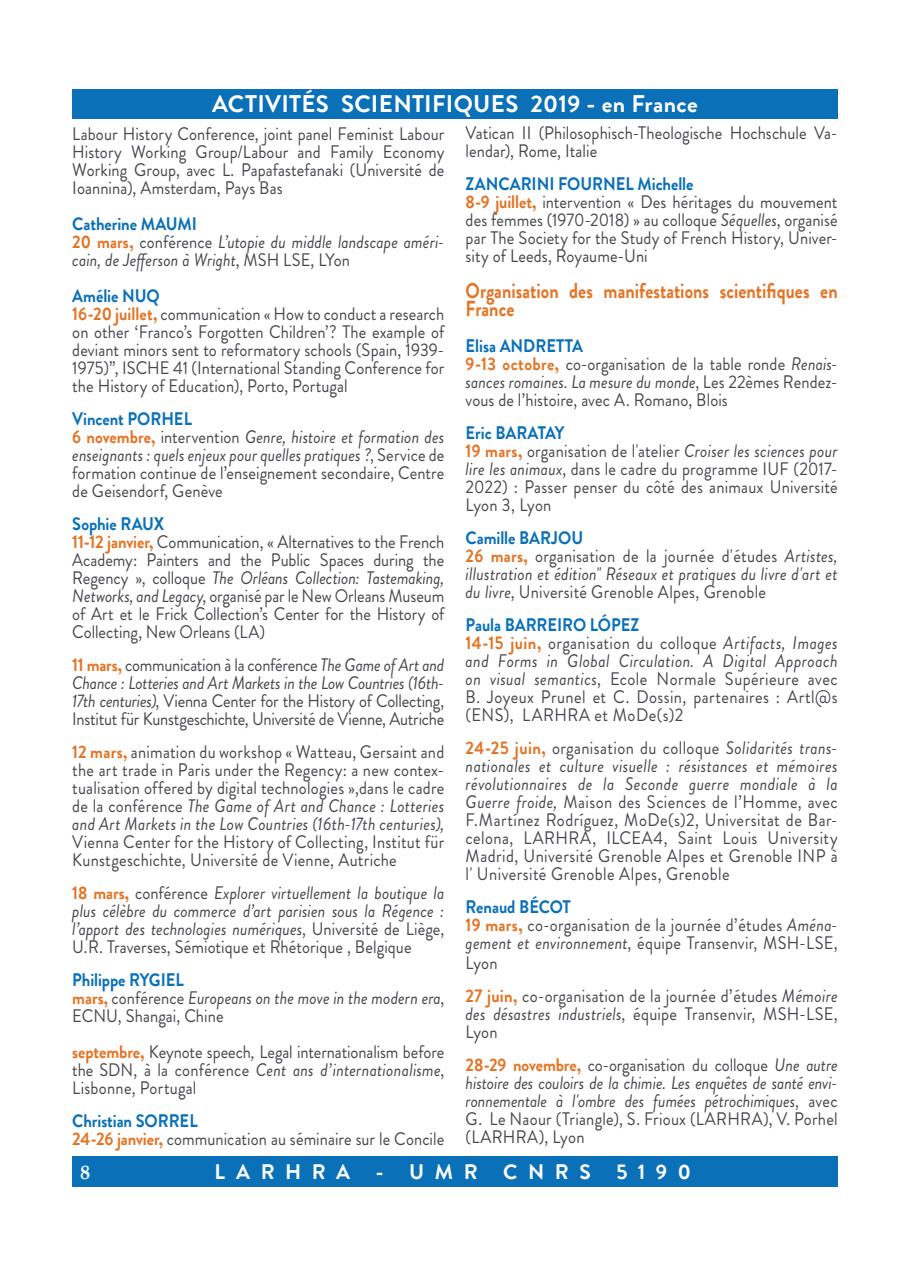
<style>
.page{position:relative;width:910px;height:1280px;background:#fff}
.page>*{position:absolute;margin:0;border:0;box-sizing:border-box;transform-origin:0 0}
.t1{font:700 24px "Brandon Grotesque";letter-spacing:.015em;color:#fff}
.t2{font:700 21.6px/18px "Brandon Grotesque";letter-spacing:.005em;color:#e47425;scale:.83 1}
.t3{font:700 21px "Brandon Grotesque";letter-spacing:.5em;color:#fff}
.t4{font:700 19.5px "Book Antiqua";color:#fff}
.t5{font:18.15px/18px "Brandon Grotesque";letter-spacing:.005em;color:#46474c;scale:.91 1}
.t6{font:italic 18.15px/18px "Brandon Grotesque";letter-spacing:.005em;color:#46474c;scale:.91 1}
.t7{font:18.15px/18px "Brandon Grotesque";letter-spacing:.025em;color:#46474c;scale:.91 1}
.s1{font-weight:700;font-style:normal;color:#0a70b8}
.s2{font-weight:700;font-style:normal;color:#e47425}
.s3{font-style:normal}
.s4{font-weight:700;color:#0a70b8}
.s5{font-weight:700;color:#e47425}
.s6{font-style:italic}
</style>
<div class="page">
<div style="left:72px;top:89px;width:766px;height:30px;background:#0a70b8"></div>
<div style="left:72px;top:1156px;width:765px;height:30px;background:#0a70b8"></div>
<h1 class="t1" style="left:212px;top:87px;width:487px">ACTIVITÉS SCIENTIFIQUES 2019 - en France</h1>
<p class="t5" style="left:72px;top:125px;width:410px;text-align:justify">Labour History Conference, joint panel Feminist Labour History Working Group/Labour and Family Economy Working Group, avec L. Papafastefanaki (Université de Ioannina), Amsterdam, Pays Bas</p>
<p class="t6" style="left:72px;top:215px;width:410px"><span class="s1">Catherine MAUMI<br></span><span class="s2">20 mars,</span> <span class="s3">conférence</span> L’utopie du middle landscape améri&shy;cain, de Jefferson à Wright<span class="s3">, MSH LSE, LYon</span></p>
<p class="t5" style="left:72px;top:287px;width:410px"><span class="s4">Amélie NUQ<br></span><span class="s5">16-20 juillet,</span> communication « How to conduct a research on other ‘Franco’s Forgotten Children’? The example of deviant minors sent to reformatory schools (Spain, 1939- 1975)”, ISCHE 41 (International Standing Conference for the History of Education), Porto, Portugal</p>
<p class="t5" style="left:72px;top:410px;width:410px"><span class="s4">Vincent PORHEL<br></span><span class="s5">6 novembre,</span> intervention <span class="s6">Genre, histoire et formation des enseignants : quels enjeux pour quelles pratiques ?</span>, Service de formation continue de l’enseignement secondaire, Centre de Geisendorf, Genève</p>
<p class="t5" style="left:72px;top:515px;width:410px"><span class="s4">Sophie RAUX<br></span><span class="s5">11-12 janvier,</span> Communication, « Alternatives to the French Academy: Painters and the Public Spaces during the Regency », colloque <span class="s6">The Orléans Collection: Tastemaking, Networks, and Legacy</span>, organisé par le New Orleans Museum of Art et le Frick Collection’s Center for the History of Collecting, New Orleans (LA)</p>
<p class="t5" style="left:72px;top:656px;width:410px;text-align:justify"><span class="s5">11 mars,</span> communication à la conférence <span class="s6">The Game of Art and Chance : Lotteries and Art Markets in the Low Countries (16th-17th centuries)</span>, Vienna Center for the History of Collecting, Institut für Kunstgeschichte, Université de Vienne, Autriche</p>
<p class="t5" style="left:72px;top:743px;width:410px;text-align:justify"><span class="s5">12 mars,</span> animation du workshop « Watteau, Gersaint and the art trade in Paris under the Regency: a new contex&shy;tualisation offered by digital technologies »,dans le cadre de la conférence <span class="s6">The Game of Art and Chance : Lotteries and Art Markets in the Low Countries (16th-17th centuries),</span></p>
<p class="t5" style="left:72px;top:833px;width:410px">Vienna Center for the History of Collecting, Institut für<br>Kunstgeschichte, Université de Vienne, Autriche</p>
<p class="t6" style="left:72px;top:884px;width:410px;text-align:justify"><span class="s2">18 mars,</span> <span class="s3">conférence</span> Explorer virtuellement la boutique la plus célèbre du commerce d’art parisien sous la Régence : l’apport des technologies numériques<span class="s3">, Université de Liège, U.R. Traverses, Sémiotique et Rhétorique , Belgique</span></p>
<p class="t6" style="left:72px;top:971px;width:410px"><span class="s1">Philippe RYGIEL<br></span><span class="s2">mars,</span> <span class="s3">conférence</span> Europeans on the move in the modern era<span class="s3">,<br>ECNU, Shangai, Chine</span></p>
<p class="t5" style="left:72px;top:1043px;width:410px;text-align:justify"><span class="s5">septembre,</span> Keynote speech<span class="s6">,</span> Legal internationalism before the SDN, à la conférence <span class="s6">Cent ans d’internationalisme</span>, Lisbonne, Portugal</p>
<p class="t5" style="left:72px;top:1112px;width:410px"><span class="s4">Christian SORREL<br></span><span class="s5">24-26 janvier,</span> communication au séminaire sur le Concile</p>
<p class="t5" style="left:466px;top:124px;width:410px">Vatican II (Philosophisch-Theologische Hochschule Va&shy;lendar), Rome, Italie</p>
<p class="t5" style="left:466px;top:175px;width:410px"><span class="s4">ZANCARINI FOURNEL Michelle<br></span><span class="s5">8-9 juillet,</span> intervention « Des héritages du mouvement des femmes (1970-2018) » au colloque <span class="s6">Séquelles</span>, organisé par The Society for the Study of French History, Univer&shy;sity of Leeds, Royaume-Uni</p>
<p class="t2" style="left:466px;top:282px;width:450px">Organisation des manifestations scientifiques en<br>France</p>
<p class="t5" style="left:466px;top:337px;width:410px"><span class="s4">Elisa ANDRETTA<br></span><span class="s5">9-13 octobre,</span> co-organisation de la table ronde <span class="s6">Renais&shy;sances romaines. La mesure du monde</span>, Les 22èmes Rendez&shy;vous de l’histoire, avec A. Romano, Blois</p>
<p class="t5" style="left:466px;top:424px;width:410px"><span class="s4">Eric BARATAY<br></span><span class="s5">19 mars,</span> organisation de l'atelier <span class="s6">Croiser les sciences pour lire les animaux</span>, dans le cadre du programme IUF (2017- 2022) : Passer penser du côté des animaux Université Lyon 3, Lyon</p>
<p class="t6" style="left:466px;top:529px;width:410px"><span class="s1">Camille BARJOU<br></span><span class="s2">26 mars,</span> <span class="s3">organisation de la journée d'études</span> Artistes, illustration et édition" Réseaux et pratiques du livre d'art et du livre<span class="s3">, Université Grenoble Alpes, Grenoble</span></p>
<p class="t7" style="left:466px;top:616px;width:410px"><span class="s4">Paula BARREIRO LÓPEZ<br></span><span class="s5">14-15 juin,</span> organisation du colloque <span class="s6">Artifacts, Images and Forms in Global Circulation. A Digital Approach on visual semantics</span>, Ecole Normale Supérieure avec B. Joyeux Prunel et C. Dossin, partenaires : Artl@s (ENS), LARHRA et MoDe(s)2</p>
<p class="t5" style="left:466px;top:739px;width:410px;text-align:justify"><span class="s5">24-25 juin,</span> organisation du colloque <span class="s6">Solidarités trans&shy;nationales et culture visuelle : résistances et mémoires révolutionnaires de la Seconde guerre mondiale à la Guerre froide,</span> Maison des Sciences de l’Homme, avec F.Martínez Rodríguez, MoDe(s)2, Universitat de Bar&shy;celona, LARHRA, ILCEA4, Saint Louis University Madrid, Université Grenoble Alpes et Grenoble INP à l' Université Grenoble Alpes, Grenoble</p>
<p class="t5" style="left:466px;top:898px;width:410px"><span class="s4">Renaud BÉCOT<br></span><span class="s5">19 mars,</span> co-organisation de la journée d’études <span class="s6">Aména&shy;gement et environnement</span>, équipe Transenvir, MSH-LSE,</p>
<p class="t5" style="left:466px;top:947px;width:410px;line-height:33px">Lyon<br><span class="s5">27 juin,</span> co-organisation de la journée d’études <span class="s6">Mémoire</span></p>
<p class="t5" style="left:466px;top:1005px;width:410px"><span class="s6">des désastres industriels</span>, équipe Transenvir, MSH-LSE,<br>Lyon</p>
<p class="t6" style="left:466px;top:1056px;width:410px;text-align:justify"><span class="s2">28-29 novembre,</span> <span class="s3">co-organisation du colloque</span> Une autre histoire des couloirs de la chimie. Les enquêtes de santé envi&shy;ronnementale à l'ombre des fumées pétrochimiques<span class="s3">, avec G. Le Naour (Triangle), S. Frioux (LARHRA), V. Porhel (LARHRA), Lyon</span></p>
<p class="t4" style="left:80px;top:1158px;width:11px">8</p>
<p class="t3" style="left:214px;top:1157px;width:478px">LARHRA - UMR CNRS 5190</p>
</div>
